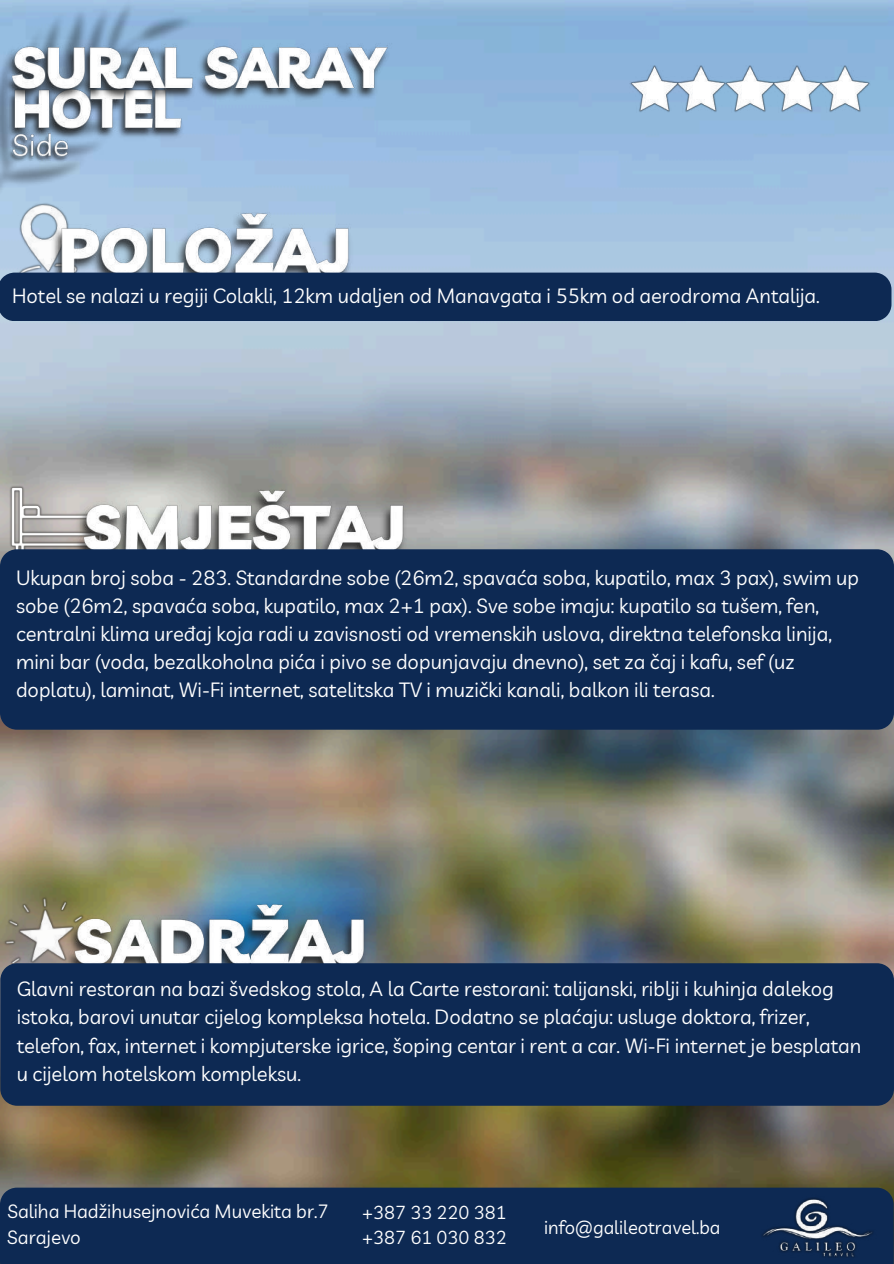
<style>
.page{position:relative;width:894px;height:1264px;background:#fff}
.page>*{position:absolute;margin:0;border:0;box-sizing:border-box;transform-origin:0 0}
.t1{font:20.1px/27.9px "Livvic";color:#fff}
.t2{font:18.75px/25.5px "Livvic";color:#fff}
.t3{font:18.3px/25.5px "Livvic";color:#fff}
</style>
<div class="page">
<img style="left:0;top:0;width:893px;height:1187px">
<div style="left:0;top:1187px;width:893px;height:76px;background:#0d2953"></div>
<img style="left:755px;top:1194px;width:124px;height:65px">
<img style="left:11px;top:224px;width:35px;height:48px">
<img style="left:46px;top:206px;width:311px;height:66px">
<div style="left:0;top:272px;width:891px;height:49px;background:#0d2953"></div>
<img style="left:7px;top:485px;width:60px;height:64px">
<img style="left:67px;top:483px;width:344px;height:66px">
<div style="left:0;top:549px;width:893px;height:180px;background:#0d2953"></div>
<img style="left:774px;top:66px;width:45px;height:46px">
<img style="left:819px;top:66px;width:50px;height:46px">
<img style="left:0;top:0;width:195px;height:224px">
<img style="left:2px;top:104px;width:185px;height:39px">
<img style="left:0;top:32px;width:395px;height:72px">
<img style="left:5px;top:126px;width:67px;height:39px">
<img style="left:679px;top:66px;width:95px;height:46px">
<img style="left:629px;top:66px;width:50px;height:46px">
<img style="left:0;top:892px;width:96px;height:71px">
<img style="left:58px;top:897px;width:314px;height:66px">
<div style="left:0;top:963px;width:893px;height:142px;background:#0d2953"></div>
<p class="t1" style="left:12px;top:281px;width:808px">Hotel se nalazi u regiji Colakli, 12km udaljen od Manavgata i 55km od aerodroma Antalija.</p>
<p class="t1" style="left:16px;top:563px;width:844px">Ukupan broj soba - 283. Standardne sobe (26m2, spavaća soba, kupatilo, max 3 pax), swim up sobe (26m2, spavaća soba, kupatilo, max 2+1 pax). Sve sobe imaju: kupatilo sa tušem, fen, centralni klima uređaj koja radi u zavisnosti od vremenskih uslova, direktna telefonska linija, mini bar (voda, bezalkoholna pića i pivo se dopunjavaju dnevno), set za čaj i kafu, sef (uz doplatu), laminat, Wi-Fi internet, satelitska TV i muzički kanali, balkon ili terasa.</p>
<p class="t1" style="left:17px;top:974px;width:845px">Glavni restoran na bazi švedskog stola, A la Carte restorani: talijanski, riblji i kuhinja dalekog istoka, barovi unutar cijelog kompleksa hotela. Dodatno se plaćaju: usluge doktora, frizer, telefon, fax, internet i kompjuterske igrice, šoping centar i rent a car. Wi-Fi internet je besplatan u cijelom hotelskom kompleksu.</p>
<p class="t2" style="left:7px;top:1198px;width:323px">Saliha Hadžihusejnovića Muvekita br.7<br>Sarajevo</p>
<p class="t3" style="left:362px;top:1198px;width:146px">+387 33 220 381 +387 61 030 832</p>
<p class="t3" style="left:544px;top:1213px;width:178px">info@galileotravel.ba</p>
</div>
